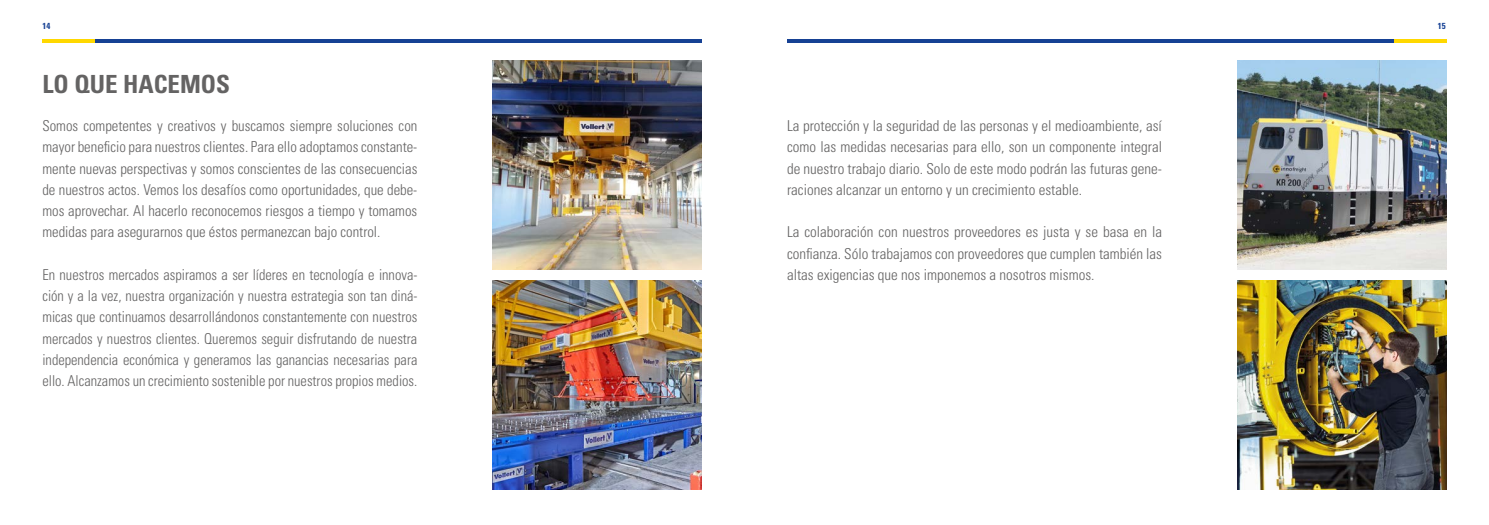
<style>
.page{position:relative;width:1489px;height:525px;background:#fff}
.page>*{position:absolute;margin:0;border:0;box-sizing:border-box;transform-origin:0 0}
.t1{font:700 condensed 25px "Univers LT Std";color:#646363}
.t2{font:300 condensed 15px/21.2px "Univers LT Std";color:#646363;text-align:justify}
.t3{font:300 condensed 15px/21.2px "Univers LT Std";color:#646363;text-align:justify;scale:.96 1}
.t4{font:700 condensed 8.75px "Univers LT Std";color:#164194}
</style>
<div class="page">
<hr style="left:1393px;top:39px;width:53px;height:3px;background:#ffd800">
<hr style="left:787px;top:39px;width:606px;height:3px;background:#164194">
<hr style="left:42px;top:39px;width:53px;height:3px;background:#ffd800">
<hr style="left:95px;top:39px;width:607px;height:3px;background:#164194">
<img style="left:1237px;top:280px;width:209px;height:209px">
<img style="left:493px;top:60px;width:209px;height:209px">
<img style="left:493px;top:280px;width:209px;height:209px">
<img style="left:1237px;top:60px;width:209px;height:209px">
<p class="t4" style="left:43px;top:20px;width:9px">14</p>
<p class="t4" style="left:1437px;top:20px;width:9px">15</p>
<h1 class="t1" style="left:43px;top:69px;width:189px">LO QUE HACEMOS</h1>
<p class="t2" style="left:42px;top:115px;width:376px">Somos competentes y creativos y buscamos siempre soluciones con mayor beneficio para nuestros clientes. Para ello adoptamos constante&shy;mente nuevas perspectivas y somos conscientes de las consecuencias de nuestros actos. Vemos los desafíos como oportunidades, que debe&shy;mos aprovechar. Al hacerlo reconocemos riesgos a tiempo y tomamos medidas para asegurarnos que éstos permanezcan bajo control.</p>
<p class="t3" style="left:42px;top:264px;width:392px">En nuestros mercados aspiramos a ser líderes en tecnología e innova&shy;ción y a la vez, nuestra organización y nuestra estrategia son tan diná&shy;micas que continuamos desarrollándonos constantemente con nuestros mercados y nuestros clientes. Queremos seguir disfrutando de nuestra independencia económica y generamos las ganancias necesarias para ello. Alcanzamos un crecimiento sostenible por nuestros propios medios.</p>
<p class="t2" style="left:787px;top:115px;width:376px">La protección y la seguridad de las personas y el medioambiente, así como las medidas necesarias para ello, son un componente integral de nuestro trabajo diario. Solo de este modo podrán las futuras gene&shy;raciones alcanzar un entorno y un crecimiento estable.</p>
<p class="t2" style="left:787px;top:221px;width:376px">La colaboración con nuestros proveedores es justa y se basa en la confianza. Sólo trabajamos con proveedores que cumplen también las altas exigencias que nos imponemos a nosotros mismos.</p>
</div>
